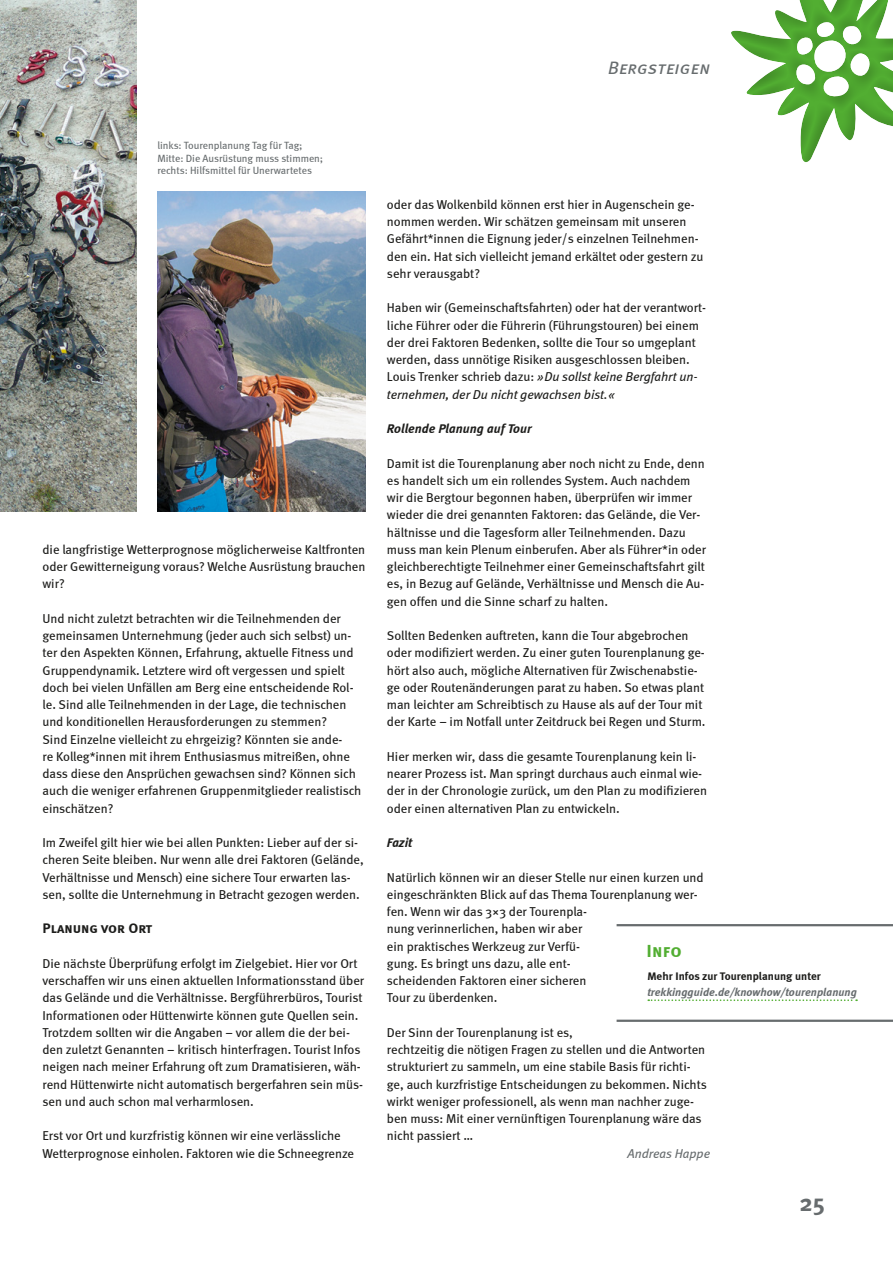
<style>
.page{position:relative;width:893px;height:1263px;background:#fff}
.page>*{position:absolute;margin:0;border:0;box-sizing:border-box;transform-origin:0 0}
.t1{font:24px "Meta Bold Caps";color:#676c6e}
.t2{font:18px "Meta Book Italic Caps";letter-spacing:.015em;color:#676c6e}
.t3{font:18px "Meta Bold Caps";color:#52ae32}
.t4{font:14.25px "Meta Bold Caps";letter-spacing:-.005em;color:#1d1d1b}
.t5{font:12.9px/17.2px "Meta";letter-spacing:-.005em;color:#1d1d1b}
.t6{font:italic 700 12.9px "Meta";letter-spacing:.005em;color:#1d1d1b}
.t7{font:italic 12.9px "Meta";letter-spacing:-.005em;color:#676c6e}
.t8{font:italic 700 11.25px "Meta";letter-spacing:.005em;color:#676c6e}
.t9{font:700 11.25px "Meta";letter-spacing:.005em;color:#1d1d1b}
.t10{font:10.5px/12.8px "Meta";letter-spacing:-.005em;color:#676c6e}
.s1{font-style:italic}
</style>
<div class="page">
<div style="left:727px;top:0;width:166px;height:165px;background:#1d1d1b;opacity:.25"></div>
<img style="left:0;top:0;width:136px;height:512px">
<img style="left:157px;top:192px;width:209px;height:320px">
<svg style="left:648px;top:999px;width:209px;height:2px"></svg>
<hr style="left:617px;top:924px;width:276px;height:2px;background:#676c6e">
<hr style="left:617px;top:1020px;width:276px;height:2px;background:#676c6e">
<h2 class="t2" style="left:608px;top:57px;width:103px">Bergsteigen</h2>
<p class="t10" style="left:157px;top:139px;width:167px">links: Tourenplanung Tag für Tag;<br>Mitte: Die Ausrüstung muss stimmen; rechts: Hilfsmittel fü r Unerwartetes</p>
<p class="t5" style="left:43px;top:541px;width:324px;text-align:justify">die langfristige Wetterprognose möglicherweise Kaltfronten oder Gewitterneigung voraus? Welche Ausrüstung brauchen wir?</p>
<p class="t5" style="left:43px;top:610px;width:320px">Und nicht zuletzt betrachten wir die Teilnehmenden der gemeinsamen Unternehmung (jeder auch sich selbst) un&shy;ter den Aspekten Können, Erfahrung, aktuelle Fitness und Gruppendynamik. Letztere wird oft vergessen und spielt doch bei vielen Unfällen am Berg eine entscheidende Rol&shy;le. Sind alle Teilnehmenden in der Lage, die technischen und konditionellen Herausforderungen zu stemmen?<br>Sind Einzelne vielleicht zu ehrgeizig? Könnten sie ande-<br>re Kolleg*innen mit ihrem Enthusiasmus mitreißen, ohne dass diese den Ansprüchen gewachsen sind? Können sich auch die weniger erfahrenen Gruppenmitglieder realistisch einschätzen?</p>
<p class="t5" style="left:43px;top:834px;width:323px">Im Zweifel gilt hier wie bei allen Punkten: Lieber auf der si&shy;cheren Seite bleiben. Nur wenn alle drei Faktoren (Gelände, Verhältnisse und Mensch) eine sichere Tour erwarten las&shy;sen, sollte die Unternehmung in Betracht gezogen werden.</p>
<p class="t4" style="left:43px;top:920px;width:111px">Planung vor Ort</p>
<p class="t5" style="left:43px;top:955px;width:323px">Die nächste Überprüfung erfolgt im Zielgebiet. Hier vor Ort verschaffen wir uns einen aktuellen Informationsstand über das Gelände und die Verhältnisse. Bergführerbüros, Tourist Informationen oder Hüttenwirte können gute Quellen sein.<br>Trotzdem sollten wir die Angaben – vor allem die der bei&shy;den zuletzt Genannten – kritisch hinterfragen. Tourist Infos neigen nach meiner Erfahrung oft zum Dramatisieren, wäh&shy;rend Hüttenwirte nicht automatisch bergerfahren sein müs&shy;sen und auch schon mal verharmlosen.</p>
<p class="t5" style="left:43px;top:1127px;width:313px">Erst vor Ort und kurzfristig können wir eine verlässliche<br>Wetterprognose einholen. Faktoren wie die Schneegrenze</p>
<p class="t5" style="left:387px;top:196px;width:318px">oder das Wolkenbild können erst hier in Augenschein ge&shy;nommen werden. Wir schätzen gemeinsam mit unseren Gefährt*innen die Eignung jeder/s einzelnen Teilnehmen&shy;den ein. Hat sich vielleicht jemand erkältet oder gestern zu sehr verausgabt?</p>
<p class="t5" style="left:387px;top:299px;width:321px">Haben wir (Gemeinschaftsfahrten) oder hat der verantwort&shy;liche Führer oder die Führerin (Führungstouren) bei einem der drei Faktoren Bedenken, sollte die Tour so umgeplant werden, dass unnötige Risiken ausgeschlossen bleiben.<br>Louis Trenker schrieb dazu: <span class="s1">»Du sollst keine Bergfahrt un&shy;ternehmen, der Du nicht gewachsen bist.«</span></p>
<p class="t6" style="left:387px;top:421px;width:146px">Rollende Planung auf Tour</p>
<p class="t5" style="left:387px;top:454px;width:321px">Damit ist die Tourenplanung aber noch nicht zu Ende, denn es handelt sich um ein rollendes System. Auch nachdem wir die Bergtour begonnen haben, überprüfen wir immer wieder die drei genannten Faktoren: das Gelände, die Ver&shy;hältnisse und die Tagesform aller Teilnehmenden. Dazu muss man kein Plenum einberufen. Aber als Führer*in oder gleichberechtigte Teilnehmer einer Gemeinschaftsfahrt gilt es, in Bezug auf Gelände, Verhältnisse und Mensch die Au&shy;gen offen und die Sinne scharf zu halten.</p>
<p class="t5" style="left:387px;top:627px;width:320px">Sollten Bedenken auftreten, kann die Tour abgebrochen oder modifiziert werden. Zu einer guten Tourenplanung ge&shy;hört also auch, mögliche Alternativen für Zwischenabstie&shy;ge oder Routenänderungen parat zu haben. So etwas plant man leichter am Schreibtisch zu Hause als auf der Tour mit der Karte – im Notfall unter Zeitdruck bei Regen und Sturm.</p>
<p class="t5" style="left:387px;top:748px;width:322px">Hier merken wir, dass die gesamte Tourenplanung kein li&shy;nearer Prozess ist. Man springt durchaus auch einmal wie&shy;der in der Chronologie zurück, um den Plan zu modifizieren oder einen alternativen Plan zu entwickeln.</p>
<p class="t6" style="left:387px;top:835px;width:27px">Fazit</p>
<p class="t5" style="left:387px;top:868px;width:318px">Natürlich können wir an dieser Stelle nur einen kurzen und eingeschränkten Blick auf das Thema Tourenplanung wer&shy;fen. Wenn wir das 3×3 der Tourenpla-<br>nung verinnerlichen, haben wir aber<br>ein praktisches Werkzeug zur Verfü-<br>gung. Es bringt uns dazu, alle ent-<br>scheidenden Faktoren einer sicheren<br>Tour zu überdenken.</p>
<p class="t5" style="left:387px;top:1024px;width:321px">Der Sinn der Tourenplanung ist es,<br>rechtzeitig die nötigen Fragen zu stellen und die Antworten strukturiert zu sammeln, um eine stabile Basis für richti&shy;ge, auch kurzfristige Entscheidungen zu bekommen. Nichts wirkt weniger professionell, als wenn man nachher zuge&shy;ben muss: Mit einer vernünftigen Tourenplanung wäre das nicht passiert …</p>
<p class="t7" style="left:627px;top:1146px;width:84px">Andreas Happe</p>
<h2 class="t3" style="left:646px;top:939px;width:37px">Info</h2>
<p class="t9" style="left:647px;top:969px;width:175px">Mehr Infos zur Tourenplanung unter</p>
<p class="t8" style="left:647px;top:986px;width:211px">trekkingguide.de/knowhow/tourenplanung</p>
<h1 class="t1" style="left:799px;top:1188px;width:27px">25</h1>
</div>
